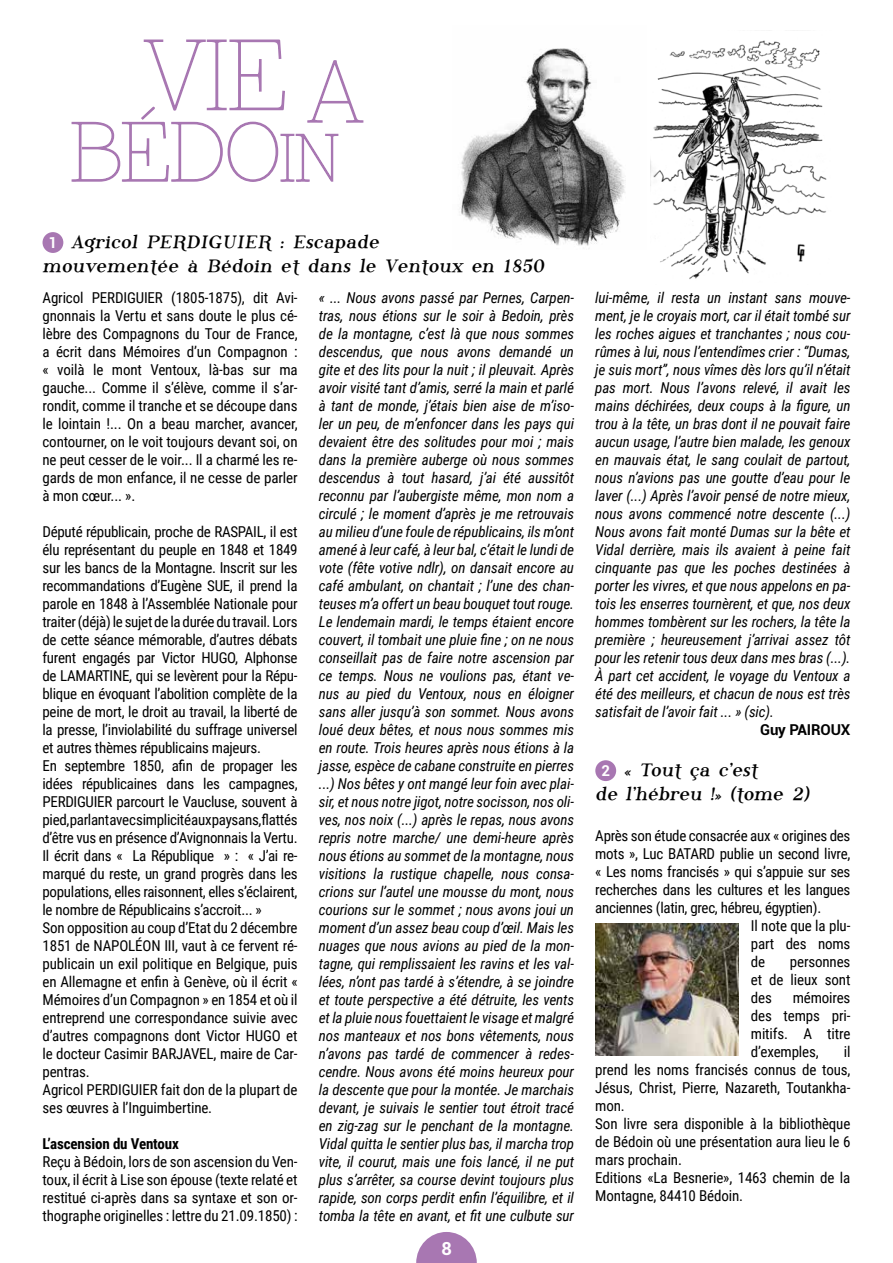
<style>
.page{position:relative;width:893px;height:1263px;background:#fff}
.page>*{position:absolute;margin:0;border:0;box-sizing:border-box;transform-origin:0 0}
.t1{font:19.5px/23.4px "Phosphorus Bromide";color:#000}
.t2{font:700 18px "Roboto";color:#fff}
.t3{font:italic 15px/18px "Roboto Condensed";letter-spacing:-.01em;color:#000;text-align:justify}
.t4{font:15px/18px "Roboto Condensed";letter-spacing:-.02em;color:#000;text-align:justify}
.t5{font:700 15px "Roboto Condensed";letter-spacing:-.01em;color:#000}
.t6{font:700 15px "Roboto";letter-spacing:-.01em;color:#000}
.s1{font-family:"Roboto";font-weight:700;font-size:15px;color:#fff}
</style>
<div class="page">
<div style="left:595px;top:760px;width:21px;height:21px;background:#a877b2;border-radius:50%"></div>
<svg style="left:71px;top:39px;width:293px;height:143px"></svg>
<div style="left:43px;top:232px;width:20px;height:21px;background:#a877b2;border-radius:50%"></div>
<svg style="left:416px;top:1232px;width:61px;height:31px"></svg>
<img style="left:595px;top:923px;width:143px;height:132px">
<img style="left:460px;top:48px;width:166px;height:198px">
<img style="left:651px;top:40px;width:176px;height:239px">
<h1 class="t1" style="left:43px;top:231px;width:504px;text-indent:6px"><span class="s1">1</span> Agricol PERDIGUIER : Escapade<br>mouvementée à Bédoin et dans le Ventoux en 1850</h1>
<p class="t4" style="left:43px;top:288px;width:257px">Agricol PERDIGUIER (1805-1875), dit Avi&shy;gnonnais la Vertu et sans doute le plus cé&shy;lèbre des Compagnons du Tour de France, a écrit dans Mémoires d’un Compagnon : « voilà le mont Ventoux, là-bas sur ma gauche... Comme il s’élève, comme il s’ar&shy;rondit, comme il tranche et se découpe dans le lointain !... On a beau marcher, avancer, contourner, on le voit toujours devant soi, on ne peut cesser de le voir... Il a charmé les re&shy;gards de mon enfance, il ne cesse de parler à mon cœur... ».</p>
<p class="t4" style="left:43px;top:522px;width:257px;text-align:left">Député républicain, proche de RASPAIL, il est élu représentant du peuple en 1848 et 1849 sur les bancs de la Montagne. Inscrit sur les recommandations d’Eugène SUE, il prend la parole en 1848 à l’Assemblée Nationale pour traiter (déjà) le sujet de la durée du travail. Lors de cette séance mémorable, d’autres débats furent engagés par Victor HUGO, Alphonse de LAMARTINE, qui se levèrent pour la Répu&shy;blique en évoquant l’abolition complète de la peine de mort, le droit au travail, la liberté de la presse, l’inviolabilité du suffrage universel et autres thèmes républicains majeurs.<br>En septembre 1850, afin de propager les idées républicaines dans les campagnes, PERDIGUIER parcourt le Vaucluse, souvent à pied, parlant avec simplicité aux paysans, flattés d’être vus en présence d’Avignonnais la Vertu.<br>Il écrit dans « La République » : « J’ai re&shy;marqué du reste, un grand progrès dans les populations, elles raisonnent, elles s’éclairent, le nombre de Républicains s’accroit... »<br>Son opposition au coup d’Etat du 2 décembre 1851 de NAPOLÉON III, vaut à ce fervent ré&shy;publicain un exil politique en Belgique, puis en Allemagne et enfin à Genève, où il écrit « Mémoires d’un Compagnon » en 1854 et où il entreprend une correspondance suivie avec d’autres compagnons dont Victor HUGO et le docteur Casimir BARJAVEL, maire de Car&shy;pentras.<br>Agricol PERDIGUIER fait don de la plupart de ses œuvres à l’Inguimbertine.</p>
<p class="t5" style="left:43px;top:1133px;width:138px">L’ascension du Ventoux</p>
<p class="t4" style="left:43px;top:1152px;width:257px">Reçu à Bédoin, lors de son ascension du Ven&shy;toux, il écrit à Lise son épouse (texte relaté et restitué ci-après dans sa syntaxe et son or&shy;thographe originelles : lettre du 21.09.1850) :</p>
<p class="t3" style="left:319px;top:288px;width:257px">« ... Nous avons passé par Pernes, Carpen&shy;tras, nous étions sur le soir à Bedoin, près de la montagne, c’est là que nous sommes descendus, que nous avons demandé un gite et des lits pour la nuit ; il pleuvait. Après avoir visité tant d’amis, serré la main et parlé à tant de monde, j’étais bien aise de m’iso&shy;ler un peu, de m’enfoncer dans les pays qui devaient être des solitudes pour moi ; mais dans la première auberge où nous sommes descendus à tout hasard, j’ai été aussitôt reconnu par l’aubergiste même, mon nom a circulé ; le moment d’après je me retrouvais au milieu d’une foule de républicains, ils m’ont amené à leur café, à leur bal, c’était le lundi de vote (fête votive ndlr), on dansait encore au café ambulant, on chantait ; l’une des chan&shy;teuses m’a offert un beau bouquet tout rouge.<br>Le lendemain mardi, le temps étaient encore couvert, il tombait une pluie fine ; on ne nous conseillait pas de faire notre ascension par ce temps. Nous ne voulions pas, étant ve&shy;nus au pied du Ventoux, nous en éloigner sans aller jusqu’à son sommet. Nous avons loué deux bêtes, et nous nous sommes mis en route. Trois heures après nous étions à la jasse, espèce de cabane construite en pierres ...) Nos bêtes y ont mangé leur foin avec plai&shy;sir, et nous notre jigot, notre socisson, nos oli&shy;ves, nos noix (...) après le repas, nous avons repris notre marche/ une demi-heure après nous étions au sommet de la montagne, nous visitions la rustique chapelle, nous consa&shy;crions sur l’autel une mousse du mont, nous courions sur le sommet ; nous avons joui un moment d’un assez beau coup d’œil. Mais les nuages que nous avions au pied de la mon&shy;tagne, qui remplissaient les ravins et les val&shy;lées, n’ont pas tardé à s’étendre, à se joindre et toute perspective a été détruite, les vents et la pluie nous fouettaient le visage et malgré nos manteaux et nos bons vêtements, nous n’avons pas tardé de commencer à redes&shy;cendre. Nous avons été moins heureux pour la descente que pour la montée. Je marchais devant, je suivais le sentier tout étroit tracé en zig-zag sur le penchant de la montagne.<br>Vidal quitta le sentier plus bas, il marcha trop vite, il courut, mais une fois lancé, il ne put plus s’arrêter, sa course devint toujours plus rapide, son corps perdit enfin l’équilibre, et il tomba la tête en avant, et fit une culbute sur</p>
<p class="t3" style="left:595px;top:288px;width:257px">lui-même, il resta un instant sans mouve&shy;ment, je le croyais mort, car il était tombé sur les roches aigues et tranchantes ; nous cou&shy;rûmes à lui, nous l’entendîmes crier : ‘’Dumas, je suis mort’’, nous vîmes dès lors qu’il n’était pas mort. Nous l’avons relevé, il avait les mains déchirées, deux coups à la figure, un trou à la tête, un bras dont il ne pouvait faire aucun usage, l’autre bien malade, les genoux en mauvais état, le sang coulait de partout, nous n’avions pas une goutte d’eau pour le laver (...) Après l’avoir pensé de notre mieux, nous avons commencé notre descente (...)<br>Nous avons fait monté Dumas sur la bête et Vidal derrière, mais ils avaient à peine fait cinquante pas que les poches destinées à porter les vivres, et que nous appelons en pa&shy;tois les enserres tournèrent, et que, nos deux hommes tombèrent sur les rochers, la tête la première ; heureusement j’arrivai assez tôt pour les retenir tous deux dans mes bras (...).<br>À part cet accident, le voyage du Ventoux a été des meilleurs, et chacun de nous est très satisfait de l’avoir fait ... » (sic).</p>
<p class="t6" style="left:760px;top:719px;width:92px">Guy PAIROUX</p>
<h1 class="t1" style="left:595px;top:759px;width:216px;text-indent:6px"><span class="s1">2</span> « Tout ça c’est<br>de l’hébreu !» (tome 2)</h1>
<p class="t4" style="left:595px;top:826px;width:257px">Après son étude consacrée aux « origines des</p>
<p class="t4" style="left:595px;top:844px;width:257px">mots », Luc BATARD publie un second livre,</p>
<p class="t4" style="left:595px;top:862px;width:257px">« Les noms francisés » qui s’appuie sur ses</p>
<p class="t4" style="left:595px;top:880px;width:257px">recherches dans les cultures et les langues</p>
<p class="t4" style="left:595px;top:898px;width:227px">anciennes (latin, grec, hébreu, égyptien).</p>
<p class="t4" style="left:751px;top:916px;width:101px">Il note que la plu-</p>
<p class="t4" style="left:751px;top:934px;width:101px">part des noms</p>
<p class="t4" style="left:751px;top:952px;width:16px">de</p>
<p class="t4" style="left:751px;top:952px;width:101px;text-indent:39px">personnes et de lieux sont des</p>
<p class="t4" style="left:751px;top:988px;width:101px;text-indent:42px">mémoires des temps pri&shy;mitifs. A titre d’exemples,</p>
<p class="t4" style="left:595px;top:1042px;width:257px;text-align:left;text-indent:248px">il prend les noms francisés connus de tous,<br>Jésus, Christ, Pierre, Nazareth, Toutankha&shy;mon.<br>Son livre sera disponible à la bibliothèque de Bédoin où une présentation aura lieu le 6 mars prochain.<br>Editions «La Besnerie», 1463 chemin de la<br>Montagne, 84410 Bédoin.</p>
<p class="t2" style="left:441px;top:1235px;width:12px">8</p>
</div>
